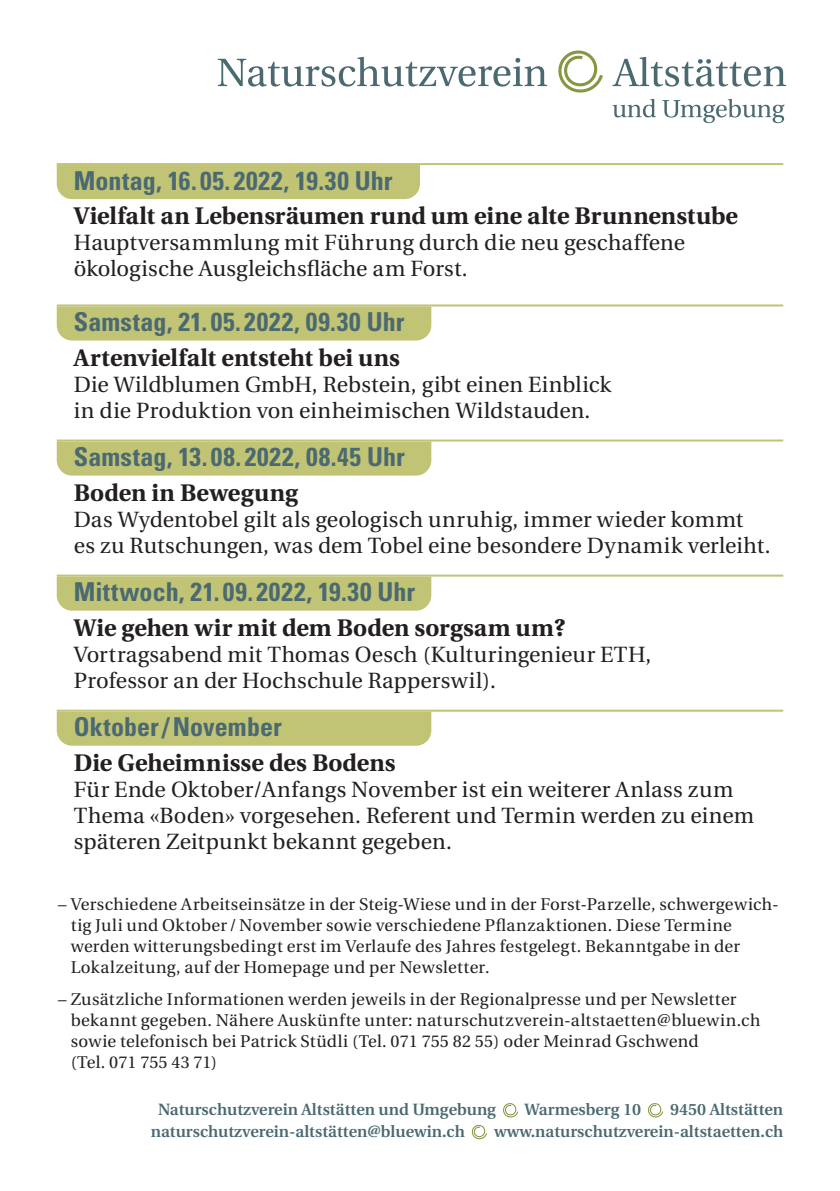
<style>
.page{position:relative;width:840px;height:1191px;background:#fff}
.page>*{position:absolute;margin:0;border:0;box-sizing:border-box;transform-origin:0 0}
.t1{font:700 condensed 26px "Univers LT";letter-spacing:.01em;color:#4b6971}
.t2{font:700 24px "Utopia";color:#231f20}
.t3{font:22px/26px "Utopia";letter-spacing:.005em;color:#231f20}
.t4{font:17px/21px "Utopia";letter-spacing:.015em;color:#231f20}
.t5{font:600 16.4px "Utopia";color:#4b6971}
</style>
<div class="page">
<svg style="left:503px;top:1103px;width:15px;height:14px"></svg>
<svg style="left:648px;top:1103px;width:15px;height:14px"></svg>
<svg style="left:471px;top:1124px;width:16px;height:15px"></svg>
<svg style="left:218px;top:57px;width:329px;height:30px"></svg>
<svg style="left:612px;top:57px;width:173px;height:30px"></svg>
<svg style="left:612px;top:99px;width:43px;height:18px"></svg>
<svg style="left:662px;top:99px;width:122px;height:24px"></svg>
<svg style="left:558px;top:50px;width:44px;height:43px"></svg>
<hr style="left:57px;top:163px;width:387px;height:2px;background:#c1c375">
<hr style="left:444px;top:163px;width:338px;height:2px;background:#c1c375">
<hr style="left:57px;top:304px;width:387px;height:2px;background:#c1c375">
<hr style="left:444px;top:304px;width:338px;height:2px;background:#c1c375">
<hr style="left:57px;top:439px;width:387px;height:2px;background:#c1c375">
<hr style="left:444px;top:439px;width:338px;height:2px;background:#c1c375">
<hr style="left:57px;top:574px;width:387px;height:2px;background:#c1c375">
<hr style="left:444px;top:574px;width:338px;height:2px;background:#c1c375">
<hr style="left:57px;top:709px;width:387px;height:2px;background:#c1c375">
<hr style="left:444px;top:709px;width:338px;height:2px;background:#c1c375">
<div style="left:57px;top:165px;width:363px;height:34px;background:#c1c375"></div>
<div style="left:57px;top:306px;width:374px;height:34px;background:#c1c375"></div>
<div style="left:57px;top:441px;width:374px;height:34px;background:#c1c375"></div>
<div style="left:57px;top:576px;width:374px;height:34px;background:#c1c375"></div>
<div style="left:57px;top:711px;width:374px;height:34px;background:#c1c375"></div>
<p class="t1" style="left:74px;top:164px;width:320px">Montag, 16.05. 2022, 19.30 Uhr</p>
<p class="t2" style="left:74px;top:202px;width:665px">Vielfalt an Lebensräumen rund um eine alte Brunnenstube</p>
<p class="t3" style="left:74px;top:230px;width:612px">Hauptversammlung mit Führung durch die neu geschaffene ökologische Ausgleichsfläche am Forst.</p>
<p class="t1" style="left:74px;top:306px;width:332px">Samstag, 21.05.2022, 09.30 Uhr</p>
<p class="t2" style="left:74px;top:344px;width:327px">Artenvielfalt entsteht bei uns</p>
<p class="t3" style="left:74px;top:372px;width:538px">Die Wildblumen GmbH, Rebstein, gibt einen Einblick in die Produktion von einheimischen Wildstauden.</p>
<p class="t1" style="left:74px;top:441px;width:332px">Samstag, 13.08.2022, 08.45 Uhr</p>
<p class="t2" style="left:74px;top:479px;width:225px">Boden in Bewegung</p>
<p class="t3" style="left:74px;top:507px;width:697px">Das Wydentobel gilt als geologisch unruhig, immer wieder kommt<br>es zu Rutschungen, was dem Tobel eine besondere Dynamik verleiht.</p>
<p class="t1" style="left:74px;top:576px;width:343px">Mittwoch, 21. 09. 2022, 19.30 Uhr</p>
<p class="t2" style="left:74px;top:614px;width:493px">Wie gehen wir mit dem Boden sorgsam um?</p>
<p class="t3" style="left:74px;top:642px;width:578px">Vortragsabend mit Thomas Oesch (Kulturingenieur ETH,<br>Professor an der Hochschule Rapperswil).</p>
<p class="t1" style="left:74px;top:711px;width:209px">Oktober/November</p>
<p class="t2" style="left:74px;top:749px;width:323px">Die Geheimnisse des Bodens</p>
<p class="t3" style="left:74px;top:777px;width:681px">Für Ende Oktober/Anfangs November ist ein weiterer Anlass zum<br>Thema «Boden» vorgesehen. Referent und Termin werden zu einem späteren Zeitpunkt bekannt gegeben.</p>
<p class="t4" style="left:71px;top:894px;width:709px;text-indent:-12px">– Verschiedene Arbeitseinsätze in der Steig-Wiese und in der Forst-Parzelle, schwergewich&shy;tig Juli und Oktober /November sowie verschiedene Pflanzaktionen. Diese Termine werden witterungsbedingt erst im Verlaufe des Jahres festgelegt. Bekanntgabe in der Lokalzeitung, auf der Homepage und per Newsletter.</p>
<p class="t4" style="left:71px;top:989px;width:690px;text-indent:-12px">– Zusätzliche Informationen werden jeweils in der Regionalpresse und per Newsletter bekannt gegeben. Nähere Auskünfte unter: naturschutzverein-altstaetten@bluewin.ch sowie telefonisch bei Patrick Stüdli (Tel. 071 755 82 55) oder Meinrad Gschwend<br>(Tel. 071 755 43 71)</p>
<p class="t5" style="left:158px;top:1100px;width:339px">Naturschutzverein Altstätten und Umgebung</p>
<p class="t5" style="left:524px;top:1100px;width:118px">Warmesberg 10</p>
<p class="t5" style="left:670px;top:1100px;width:114px">9450 Altstätten</p>
<p class="t5" style="left:151px;top:1121px;width:315px">naturschutzverein-altstätten@bluewin.ch</p>
<p class="t5" style="left:494px;top:1121px;width:290px">www.naturschutzverein-altstaetten.ch</p>
</div>
